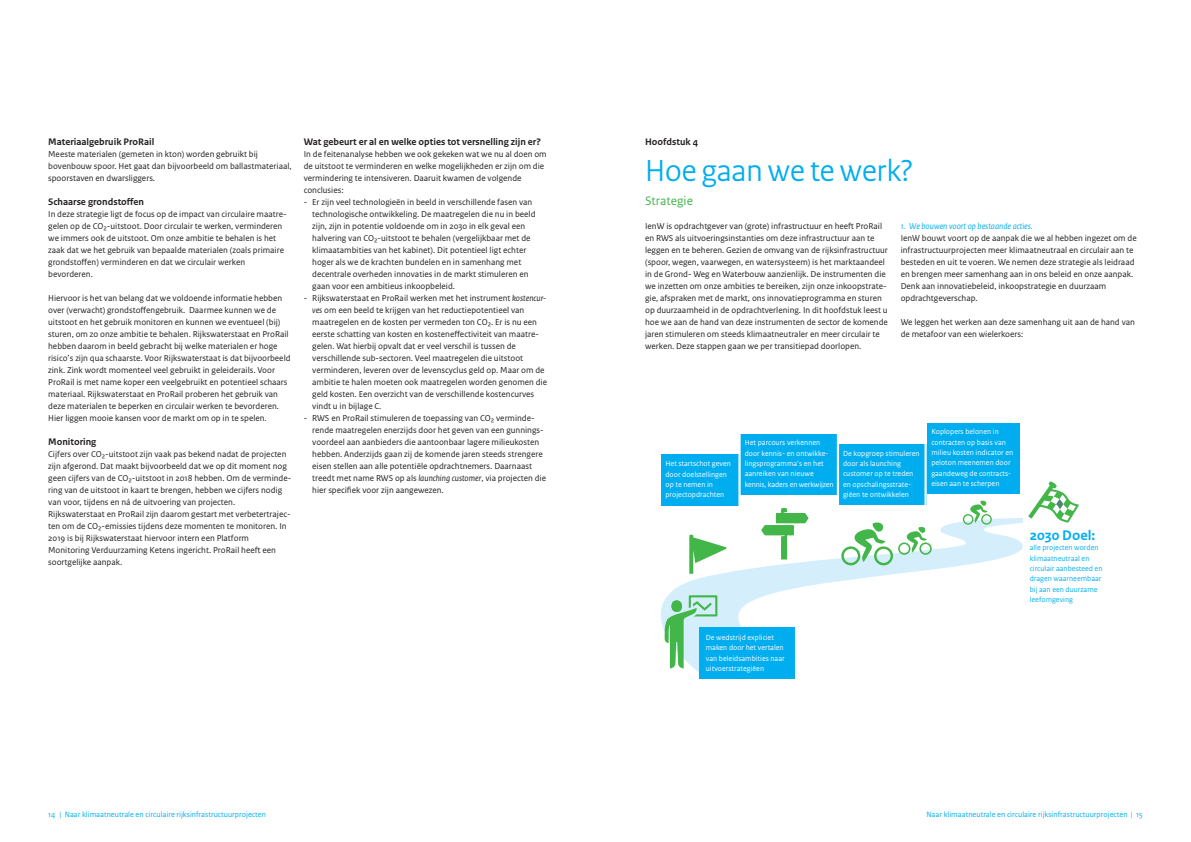
<style>
.page{position:relative;width:1191px;height:842px;background:#fff}
.page>*{position:absolute;margin:0;border:0;box-sizing:border-box;transform-origin:0 0}
._04_RO_Paragraafkop{font:32px "Rijksoverheid Sans Heading";color:#00aeef}
._21_RO_Kader_Broodte{font:700 14.6px "Rijksoverheid Sans Text";color:#00aeef}
._10_RO_Broodtekst_Sa{font:13px "Rijksoverheid Sans Text";color:#42b649}
._05_RO_Alineakop_San{font:700 10px "Rijksoverheid Sans Text";color:#231f20}
._10_RO_Broodtekst_Sa-2{font:9px/12px "Rijksoverheid Sans Text";color:#231f20}
._10_RO_Broodtekst_Sa-3{font:italic 9px "Rijksoverheid Sans Text";color:#00aeef}
.t1{font:8px "Rijksoverheid Sans Text";color:#00aeef}
._21_RO_Kader_Broodte-2{font:7.8px/10.3px "Rijksoverheid Sans Text";color:#fff}
._21_RO_Kader_Broodte-3{font:7.8px/10.3px "Rijksoverheid Sans Text";color:#00aeef}
.s1{font-style:italic}
</style>
<div class="page">
<div style="left:838px;top:444px;width:88px;height:61px;background:#00aeef"></div>
<div style="left:661px;top:454px;width:79px;height:52px;background:#00aeef"></div>
<div style="left:740px;top:434px;width:97px;height:61px;background:#00aeef"></div>
<svg style="left:660px;top:518px;width:363px;height:158px"></svg>
<svg style="left:963px;top:500px;width:28px;height:25px"></svg>
<svg style="left:841px;top:522px;width:90px;height:43px"></svg>
<svg style="left:761px;top:508px;width:47px;height:51px"></svg>
<svg style="left:664px;top:595px;width:53px;height:73px;background:#a0daba"></svg>
<div style="left:926px;top:423px;width:93px;height:71px;background:#00aeef"></div>
<div style="left:700px;top:627px;width:95px;height:52px;background:#00aeef"></div>
<svg style="left:689px;top:535px;width:37px;height:39px"></svg>
<hr style="left:738px;top:431px;width:2px;height:79px;background:#fff">
<hr style="left:837px;top:431px;width:2px;height:79px;background:#fff">
<hr style="left:924px;top:420px;width:2px;height:87px;background:#fff">
<svg style="left:1028px;top:481px;width:51px;height:42px"></svg>
<p class="_05_RO_Alineakop_San" style="left:48px;top:136px;width:108px">Materiaalgebruik ProRail</p>
<p class="_10_RO_Broodtekst_Sa-2" style="left:48px;top:148px;width:245px">Meeste materialen (gemeten in kton) worden gebruikt bij bovenbouw spoor. Het gaat dan bijvoorbeeld om ballastmateriaal, spoorstaven en dwarsliggers.</p>
<p class="_05_RO_Alineakop_San" style="left:48px;top:196px;width:97px">Schaarse grondstoffen</p>
<p class="_10_RO_Broodtekst_Sa-2" style="left:48px;top:208px;width:240px">In deze strategie ligt de focus op de impact van circulaire maatre&shy;gelen op de CO₂-uitstoot. Door circulair te werken, verminderen we immers ook de uitstoot. Om onze ambitie te behalen is het zaak dat we het gebruik van bepaalde materialen (zoals primaire grondstoffen) verminderen en dat we circulair werken bevorderen.</p>
<p class="_10_RO_Broodtekst_Sa-2" style="left:48px;top:292px;width:244px">Hiervoor is het van belang dat we voldoende informatie hebben over (verwacht) grondstoffengebruik. Daarmee kunnen we de uitstoot en het gebruik monitoren en kunnen we eventueel (bij) sturen, om zo onze ambitie te behalen. Rijkswaterstaat en ProRail hebben daarom in beeld gebracht bij welke materialen er hoge risico’s zijn qua schaarste. Voor Rijkswaterstaat is dat bijvoorbeeld zink. Zink wordt momenteel veel gebruikt in geleiderails. Voor ProRail is met name koper een veelgebruikt en potentieel schaars materiaal. Rijkswaterstaat en ProRail proberen het gebruik van deze materialen te beperken en circulair werken te bevorderen.<br>Hier liggen mooie kansen voor de markt om op in te spelen.</p>
<p class="_05_RO_Alineakop_San" style="left:48px;top:436px;width:50px">Monitoring</p>
<p class="_10_RO_Broodtekst_Sa-2" style="left:48px;top:448px;width:245px">Cijfers over CO₂-uitstoot zijn vaak pas bekend nadat de projecten zijn afgerond. Dat maakt bijvoorbeeld dat we op dit moment nog geen cijfers van de CO₂-uitstoot in 2018 hebben. Om de verminde&shy;ring van de uitstoot in kaart te brengen, hebben we cijfers nodig van voor, tijdens en ná de uitvoering van projecten.<br>Rijkswaterstaat en ProRail zijn daarom gestart met verbetertrajec&shy;ten om de CO₂-emissies tijdens deze momenten te monitoren. In 2019 is bij Rijkswaterstaat hiervoor intern een Platform Monitoring Verduurzaming Ketens ingericht. ProRail heeft een soortgelijke aanpak.</p>
<p class="_05_RO_Alineakop_San" style="left:304px;top:136px;width:239px">Wat gebeurt er al en welke opties tot versnelling zijn er?</p>
<p class="_10_RO_Broodtekst_Sa-2" style="left:304px;top:148px;width:244px">In de feitenanalyse hebben we ook gekeken wat we nu al doen om de uitstoot te verminderen en welke mogelijkheden er zijn om die vermindering te intensiveren. Daaruit kwamen de volgende conclusies:</p>
<p class="_10_RO_Broodtekst_Sa-2" style="left:312px;top:196px;width:225px;text-indent:-9px">- Er zijn veel technologieën in beeld in verschillende fasen van technologische ontwikkeling. De maatregelen die nu in beeld zijn, zijn in potentie voldoende om in 2030 in elk geval een halvering van CO₂-uitstoot te behalen (vergelijkbaar met de klimaatambities van het kabinet). Dit potentieel ligt echter hoger als we de krachten bundelen en in samenhang met decentrale overheden innovaties in de markt stimuleren en gaan voor een ambitieus inkoopbeleid.</p>
<p class="_10_RO_Broodtekst_Sa-2" style="left:312px;top:292px;width:236px;text-indent:-9px">- Rijkswaterstaat en ProRail werken met het instrument <span class="s1">kostencur&shy;ves</span> om een beeld te krijgen van het reductiepotentieel van maatregelen en de kosten per vermeden ton CO₂. Er is nu een eerste schatting van kosten en kosteneffectiviteit van maatre&shy;gelen. Wat hierbij opvalt dat er veel verschil is tussen de verschillende sub-sectoren. Veel maatregelen die uitstoot verminderen, leveren over de levenscyclus geld op. Maar om de ambitie te halen moeten ook maatregelen worden genomen die geld kosten. Een overzicht van de verschillende kostencurves vindt u in bijlage C.</p>
<p class="_10_RO_Broodtekst_Sa-2" style="left:312px;top:412px;width:235px;text-indent:-9px">- RWS en ProRail stimuleren de toepassing van CO₂ verminde&shy;rende maatregelen enerzijds door het geven van een gunnings&shy;voordeel aan aanbieders die aantoonbaar lagere milieukosten hebben. Anderzijds gaan zij de komende jaren steeds strengere eisen stellen aan alle potentiële opdrachtnemers. Daarnaast treedt met name RWS op als <span class="s1">launching customer</span>, via projecten die hier specifiek voor zijn aangewezen.</p>
<p class="_05_RO_Alineakop_San" style="left:645px;top:136px;width:54px">Hoofdstuk 4</p>
<p class="_04_RO_Paragraafkop" style="left:645px;top:152px;width:269px">Hoe gaan we te werk?</p>
<p class="_10_RO_Broodtekst_Sa" style="left:645px;top:194px;width:49px">Strategie</p>
<p class="_10_RO_Broodtekst_Sa-2" style="left:645px;top:220px;width:244px">IenW is opdrachtgever van (grote) infrastructuur en heeft ProRail en RWS als uitvoeringsinstanties om deze infrastructuur aan te leggen en te beheren. Gezien de omvang van de rijksinfrastructuur (spoor, wegen, vaarwegen, en watersysteem) is het marktaandeel in de Grond- Weg en Waterbouw aanzienlijk. De instrumenten die we inzetten om onze ambities te bereiken, zijn onze inkoopstrate&shy;gie, afspraken met de markt, ons innovatieprogramma en sturen op duurzaamheid in de opdrachtverlening. In dit hoofdstuk leest u hoe we aan de hand van deze instrumenten de sector de komende jaren stimuleren om steeds klimaatneutraler en meer circulair te werken. Deze stappen gaan we per transitiepad doorlopen.</p>
<p class="_10_RO_Broodtekst_Sa-3" style="left:900px;top:221px;width:134px">1. We bouwen voort op bestaande acties.</p>
<p class="_10_RO_Broodtekst_Sa-2" style="left:900px;top:232px;width:237px">IenW bouwt voort op de aanpak die we al hebben ingezet om de infrastructuurprojecten meer klimaatneutraal en circulair aan te besteden en uit te voeren. We nemen deze strategie als leidraad en brengen meer samenhang aan in ons beleid en onze aanpak.<br>Denk aan innovatiebeleid, inkoopstrategie en duurzaam opdrachtgeverschap.</p>
<p class="_10_RO_Broodtekst_Sa-2" style="left:900px;top:316px;width:236px">We leggen het werken aan deze samenhang uit aan de hand van de metafoor van een wielerkoers:</p>
<p class="_21_RO_Kader_Broodte-2" style="left:665px;top:459px;width:67px">Het startschot geven door doelstellingen op te nemen in projectopdrachten</p>
<p class="_21_RO_Kader_Broodte-2" style="left:744px;top:438px;width:90px">Het parcours verkennen door kennis- en ontwikke&shy;lingsprogramma’s en het aanreiken van nieuwe kennis, kaders en werkwijzen</p>
<p class="_21_RO_Kader_Broodte-2" style="left:931px;top:427px;width:83px">Koplopers belonen in contracten op basis van milieu kosten indicator en peloton meenemen door gaandeweg de contracts&shy;eisen aan te scherpen</p>
<p class="_21_RO_Kader_Broodte-2" style="left:843px;top:448px;width:78px">De kopgroep stimuleren door als launching customer op te treden en opschalingsstrate&shy;giëen te ontwikkelen</p>
<p class="_21_RO_Kader_Broodte-2" style="left:706px;top:632px;width:80px">De wedstrijd expliciet maken door het vertalen van beleidsambities naar uitvoerstrategiëen</p>
<p class="_21_RO_Kader_Broodte" style="left:1029px;top:527px;width:67px">2030 Doel:</p>
<p class="_21_RO_Kader_Broodte-3" style="left:1029px;top:543px;width:74px">alle projecten worden klimaatneutraal en circulair aanbesteed en dragen waarneembaar bij aan een duurzame leefomgeving</p>
<p class="t1" style="left:48px;top:810px;width:219px">14 | Naar klimaatneutrale en circulaire rijksinfrastructuurprojecten</p>
<p class="t1" style="left:926px;top:810px;width:218px">Naar klimaatneutrale en circulaire rijksinfrastructuurprojecten | 15</p>
</div>
